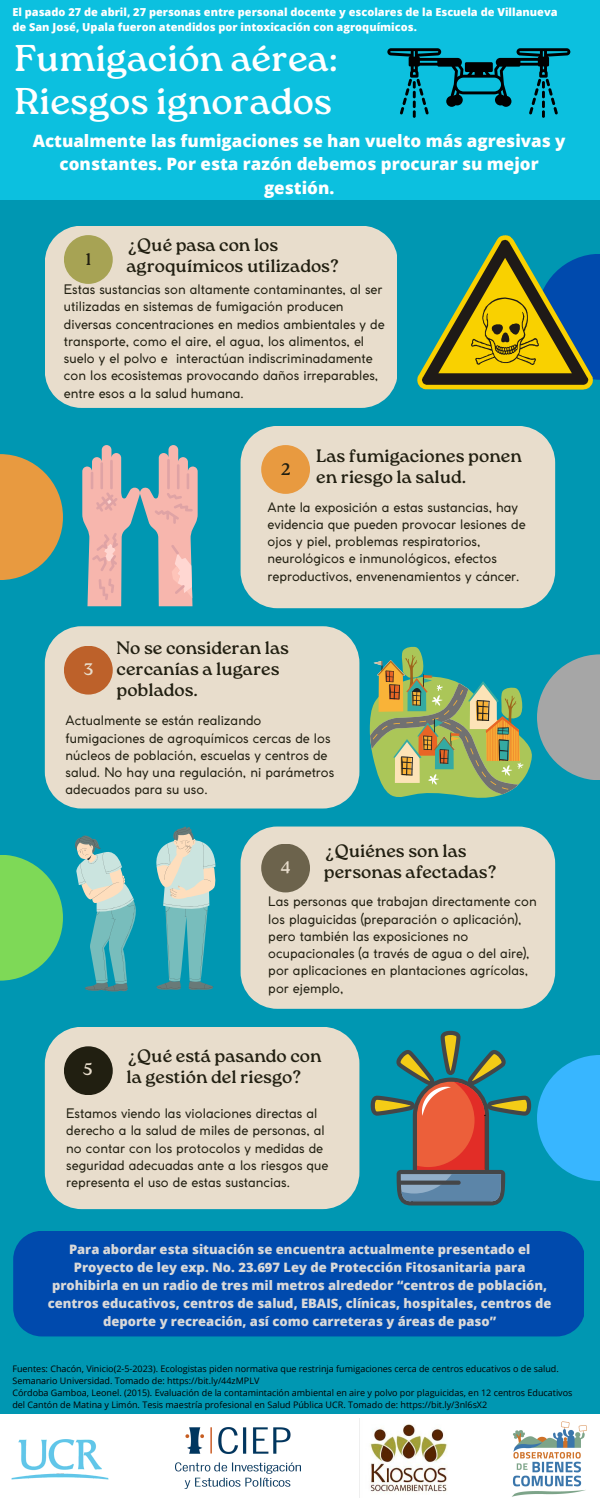
<style>
.page{position:relative;width:600px;height:1500px;background:#0097b2}
.page>*{position:absolute;margin:0;border:0;box-sizing:border-box;transform-origin:0 0}
.t1{font:37.2px/43.5px "Roca One";color:#fff}
.t2{font:18px/21px "Roca One";color:#211f11}
.t3{font:800 17px/23.2px "Open Sans";color:#fff;text-align:center}
.t4{font:16.7px "Roca One";color:#e8ddcc}
.t5{font:16.7px "Roca One";color:#211f11}
.t6{font:13px/17.2px "Coco Gothic";color:#211f11}
.t7{font:800 13px/18px "Open Sans";color:#d9d9d9;text-align:center}
.t8{font:800 11px/15px "Open Sans";color:#fff}
.t9{font:9px/12px "Open Sans";color:#000}
</style>
<div class="page">
<div style="left:241px;top:426px;width:314px;height:182px;background:#e8ddcc"></div>
<div style="left:241px;top:827px;width:314px;height:182px;background:#e8ddcc"></div>
<div style="left:45px;top:226px;width:351px;height:182px;background:#e8ddcc"></div>
<div style="left:45px;top:626px;width:314px;height:183px;background:#e8ddcc"></div>
<div style="left:45px;top:1027px;width:314px;height:182px;background:#e8ddcc"></div>
<div style="left:64px;top:235px;width:49px;height:49px;background:#a7a354;border-radius:50%"></div>
<div style="left:261px;top:445px;width:49px;height:49px;background:#e89a40;border-radius:50%"></div>
<div style="left:64px;top:646px;width:49px;height:49px;background:#bd612a;border-radius:50%"></div>
<div style="left:261px;top:844px;width:49px;height:48px;background:#6c634c;border-radius:50%"></div>
<div style="left:64px;top:1046px;width:49px;height:49px;background:#211f11;border-radius:50%"></div>
<div style="left:0;top:0;width:600px;height:200px;background:#0cc0df"></div>
<svg style="left:0;top:855px;width:63px;height:126px;fill:#7ed957"></svg>
<svg style="left:537px;top:654px;width:63px;height:126px;fill:#a6a6a6"></svg>
<svg style="left:0;top:454px;width:63px;height:126px;fill:#e89a40"></svg>
<div style="left:537px;top:254px;width:63px;height:126px;background:#004aad"></div>
<svg style="left:537px;top:1055px;width:63px;height:126px;fill:#38b6ff"></svg>
<div style="left:0;top:1414px;width:600px;height:86px;background:#fff"></div>
<svg style="left:417px;top:235px;width:176px;height:155px"></svg>
<svg style="left:75px;top:835px;width:61px;height:157px"></svg>
<svg style="left:156px;top:827px;width:60px;height:163px"></svg>
<svg style="left:370px;top:646px;width:162px;height:152px"></svg>
<svg style="left:371px;top:1031px;width:160px;height:174px"></svg>
<svg style="left:399px;top:1181px;width:62px;height:4px"></svg>
<svg style="left:387px;top:48px;width:183px;height:70px"></svg>
<svg style="left:82px;top:445px;width:116px;height:161px"></svg>
<div style="left:13px;top:1231px;width:571px;height:105px;background:#004aad"></div>
<img style="left:11px;top:1439px;width:98px;height:41px">
<img style="left:176px;top:1428px;width:124px;height:60px">
<img style="left:359px;top:1419px;width:89px;height:78px">
<img style="left:512px;top:1421px;width:75px;height:76px">
<p class="t8" style="left:12px;top:4px;width:547px">El pasado 27 de abril, 27 personas entre personal docente y escolares de la Escuela de Villanueva de San José, Upala fueron atendidos por intoxicación con agroquímicos.</p>
<h1 class="t1" style="left:14px;top:36px;width:325px">Fumigación aérea:<br>Riesgos ignorados</h1>
<h3 class="t3" style="left:33px;top:129px;width:534px">Actualmente las fumigaciones se han vuelto más agresivas y constantes. Por esta razón debemos procurar su mejor gestión.</h3>
<p class="t5" style="left:85px;top:249px;width:7px">1</p>
<h2 class="t2" style="left:126px;top:235px;width:214px">¿Qué pasa con los agroquímicos utilizados?</h2>
<p class="t6" style="left:64px;top:282px;width:322px">Estas sustancias son altamente contaminantes, al ser utilizadas en sistemas de fumigación producen diversas concentraciones en medios ambientales y de transporte, como el aire, el agua, los alimentos, el suelo y el polvo e interactúan indiscriminadamente con los ecosistemas provocando daños irreparables, entre esos a la salud humana.</p>
<p class="t5" style="left:281px;top:459px;width:11px">2</p>
<h2 class="t2" style="left:316px;top:445px;width:207px">Las fumigaciones ponen en riesgo la salud.</h2>
<p class="t4" style="left:83px;top:660px;width:12px">3</p>
<p class="t6" style="left:268px;top:500px;width:260px">Ante la exposición a estas sustancias, hay evidencia que pueden provocar lesiones de ojos y piel, problemas respiratorios, neurológicos e inmunológicos, efectos reproductivos, envenenamientos y cáncer.</p>
<h2 class="t2" style="left:117px;top:637px;width:174px">No se consideran las cercanías a lugares poblados.</h2>
<p class="t6" style="left:66px;top:713px;width:270px">Actualmente se están realizando fumigaciones de agroquímicos cercas de los núcleos de población, escuelas y centros de salud. No hay una regulación, ni parámetros adecuados para su uso.</p>
<p class="t4" style="left:281px;top:858px;width:12px">4</p>
<h2 class="t2" style="left:324px;top:840px;width:174px">¿Quiénes son las personas afectadas?</h2>
<p class="t4" style="left:83px;top:1060px;width:11px">5</p>
<p class="t6" style="left:268px;top:894px;width:270px">Las personas que trabajan directamente con los plaguicidas (preparación o aplicación), pero también las exposiciones no ocupacionales (a través de agua o del aire), por aplicaciones en plantaciones agrícolas, por ejemplo,</p>
<h2 class="t2" style="left:126px;top:1046px;width:197px">¿Qué está pasando con la gestión del riesgo?</h2>
<p class="t6" style="left:66px;top:1106px;width:264px">Estamos viendo las violaciones directas al derecho a la salud de miles de personas, al no contar con los protocolos y medidas de seguridad adecuadas ante a los riesgos que representa el uso de estas sustancias.</p>
<p class="t7" style="left:48px;top:1240px;width:505px">Para abordar esta situación se encuentra actualmente presentado el Proyecto de ley exp. No. 23.697 Ley de Protección Fitosanitaria para prohibirla en un radio de tres mil metros alrededor “centros de población, centros educativos, centros de salud, EBAIS, clínicas, hospitales, centros de deporte y recreación, así como carreteras y áreas de paso”</p>
<p class="t9" style="left:12px;top:1363px;width:562px">Fuentes: Chacón, Vinicio(2-5-2023). Ecologistas piden normativa que restrinja fumigaciones cerca de centros educativos o de salud.<br>Semanario Universidad. Tomado de: https://bit.ly/44zMPLV<br>Córdoba Gamboa, Leonel. (2015). Evaluación de la contamintación ambiental en aire y polvo por plaguicidas, en 12 centros Educativos del Cantón de Matina y Limón. Tesis maestría profesional en Salud Pública UCR. Tomado de: https://bit.ly/3nl6sX2</p>
</div>
